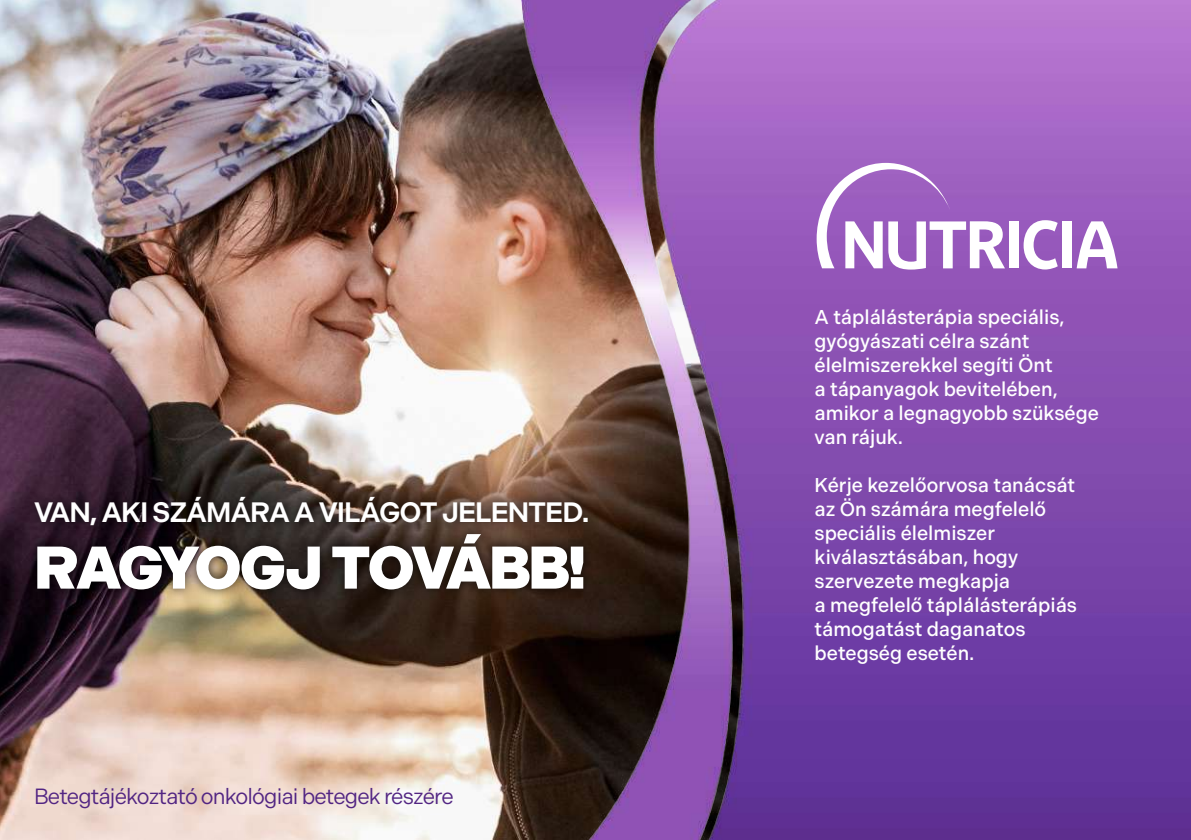
<style>
.page{position:relative;width:1191px;height:840px;background:#fff}
.page>*{position:absolute;margin:0;border:0;box-sizing:border-box;transform-origin:0 0}
.t1{font:900 60px "Indivisible";letter-spacing:-.06em;color:#fff}
.t2{font:600 28px "Indivisible";letter-spacing:-.04em;color:#fff}
.t3{font:22px "Indivisible";letter-spacing:-.04em;color:#522583}
.t4{font:500 20px/24px "Indivisible";color:#fff}
</style>
<div class="page">
<img style="left:0;top:0;width:522px;height:839px">
<img style="left:522px;top:0;width:669px;height:839px">
<div style="left:1062px;top:221px;width:10px;height:47px;background:#fff"></div>
<svg style="left:1076px;top:221px;width:41px;height:47px"></svg>
<svg style="left:1023px;top:220px;width:34px;height:49px"></svg>
<div style="left:1009px;top:221px;width:9px;height:47px;background:#fff"></div>
<svg style="left:816px;top:163px;width:189px;height:106px"></svg>
<div style="left:27px;top:522px;width:567px;height:77px;background:#000;opacity:.75"></div>
<div style="left:25px;top:486px;width:573px;height:48px;background:#000;opacity:.75"></div>
<h2 class="t2" style="left:34px;top:495px;width:557px">VAN, AKI SZÁMÁRA A VILÁGOT JELENTED.</h2>
<h1 class="t1" style="left:34px;top:532px;width:554px">RAGYOGJ TOVÁBB!</h1>
<p class="t3" style="left:34px;top:783px;width:421px">Betegtájékoztató onkológiai betegek részére</p>
<p class="t4" style="left:814px;top:305px;width:286px">A táplálásterápia speciális, gyógyászati célra szánt élelmiszerekkel segíti Önt<br>a tápanyagok bevitelében, amikor a legnagyobb szüksége van rájuk.</p>
<p class="t4" style="left:814px;top:473px;width:264px">Kérje kezelőorvosa tanácsát az Ön számára megfelelő speciális élelmiszer kiválasztásában, hogy szervezete megkapja<br>a megfelelő táplálásterápiás támogatást daganatos betegség esetén.</p>
</div>
